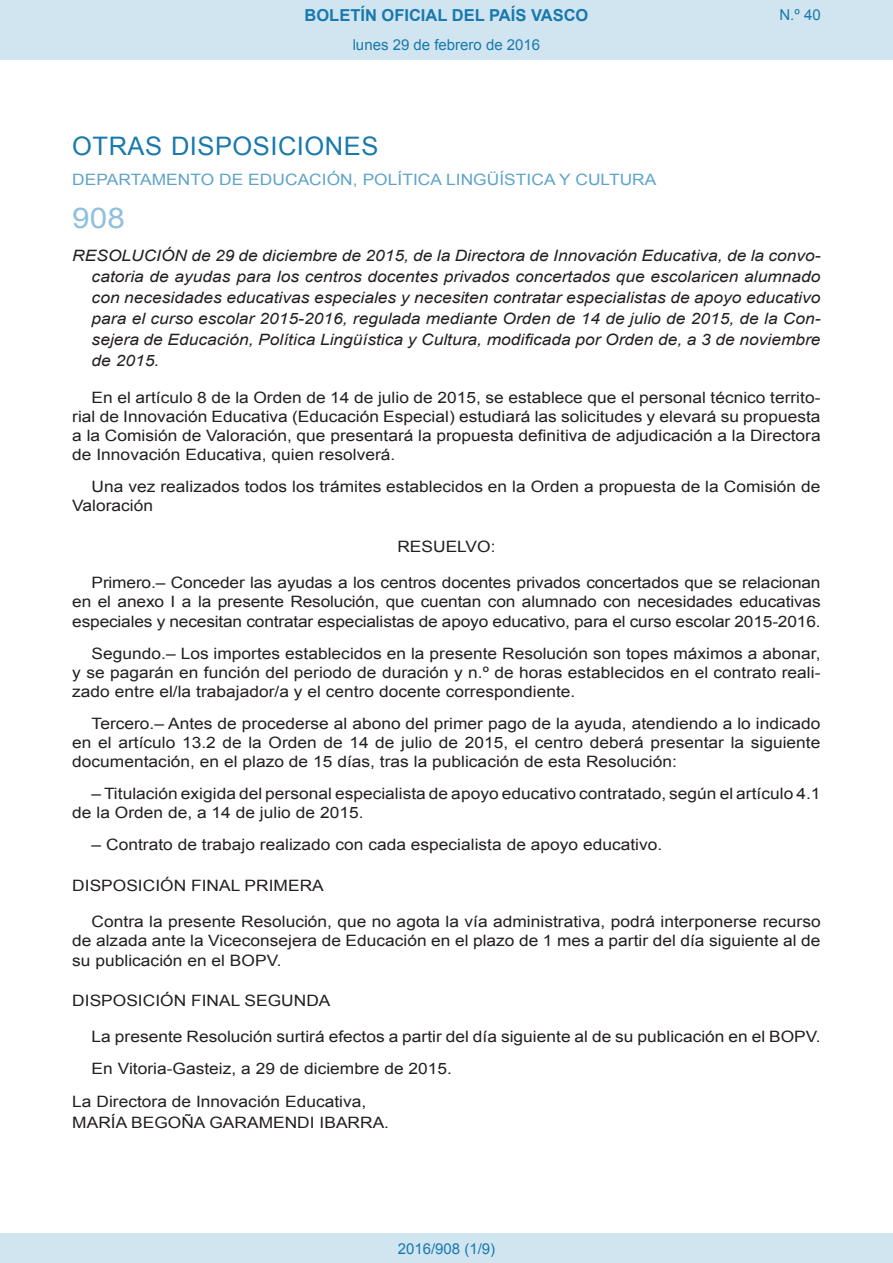
<style>
.page{position:relative;width:893px;height:1263px;background:#fff}
.page>*{position:absolute;margin:0;border:0;box-sizing:border-box;transform-origin:0 0}
.BOPVOrden{font:28.5px "Arial";color:#90c0db;scale:1.11 1}
.BOPVSeccion{font:25.5px "Arial";letter-spacing:.02em;color:#1879ad}
.t1{font:700 16.5px "Arial";color:#1879ad}
.BOPVDetalle{font:15.6px/19.2px "Arial";color:#231f20;text-align:justify;scale:1.11 1}
.BOPVTitulo{font:italic 15.6px/21px "Arial";color:#231f20;text-align:justify;scale:1.11 1}
.BOPVOrganismo{font:15.6px "Arial";letter-spacing:.005em;color:#5ea4ca;scale:1.11 1}
.BOPVDisposicion{font:15.6px "Arial";color:#231f20;scale:1.11 1}
.BOPVFirmaLugFec{font:15.6px "Arial";color:#231f20;scale:1.11 1}
.BOPVFirmaPuesto{font:15.6px "Arial";color:#231f20;scale:1.11 1}
.BOPVFirmaNombre{font:15.6px "Arial";color:#231f20;scale:1.11 1}
.BOPVClave{font:15.6px "Arial";color:#231f20;scale:1.11 1}
.Paginacion_Centro{font:15px "Arial";color:#1879ad}
</style>
<div class="page">
<div style="left:0;top:0;width:893px;height:60px;background:#d0e5f0"></div>
<div style="left:0;top:1233px;width:893px;height:30px;background:#d0e5f0"></div>
<p class="t1" style="left:305px;top:4px;width:285px">BOLETÍN OFICIAL DEL PAÍS VASCO</p>
<p class="Paginacion_Centro" style="left:353px;top:35px;width:189px">lunes 29 de febrero de 2016</p>
<p class="Paginacion_Centro" style="left:779px;top:5px;width:43px">N.º 40</p>
<p class="BOPVSeccion" style="left:72px;top:129px;width:308px">OTRAS DISPOSICIONES</p>
<p class="BOPVOrganismo" style="left:72px;top:169px;width:528px">DEPARTAMENTO DE EDUCACIÓN, POLÍTICA LINGÜÍSTICA Y CULTURA</p>
<p class="BOPVOrden" style="left:72px;top:199px;width:49px">908</p>
<p class="BOPVTitulo" style="left:92px;top:246px;width:658px;text-indent:-19px">RESOLUCIÓN de 29 de diciembre de 2015, de la Directora de Innovación Educativa, de la convo&shy;catoria de ayudas para los centros docentes privados concertados que escolaricen alumnado con necesidades educativas especiales y necesiten contratar especialistas de apoyo educativo para el curso escolar 2015-2016, regulada mediante Orden de 14 de julio de 2015, de la Con&shy;sejera de Educación, Política Lingüística y Cultura, modificada por Orden de, a 3 de noviembre de 2015.</p>
<p class="BOPVDetalle" style="left:72px;top:388px;width:676px;text-indent:19px">En el artículo 8 de la Orden de 14 de julio de 2015, se establece que el personal técnico territo&shy;rial de Innovación Educativa (Educación Especial) estudiará las solicitudes y elevará su propuesta a la Comisión de Valoración, que presentará la propuesta definitiva de adjudicación a la Directora de Innovación Educativa, quien resolverá.</p>
<p class="BOPVDetalle" style="left:72px;top:477px;width:676px;text-indent:19px">Una vez realizados todos los trámites establecidos en la Orden a propuesta de la Comisión de<br>Valoración</p>
<p class="BOPVClave" style="left:397px;top:536px;width:90px">RESUELVO:</p>
<p class="BOPVDetalle" style="left:72px;top:573px;width:676px;text-indent:19px">Primero.– Conceder las ayudas a los centros docentes privados concertados que se relacionan en el anexo I a la presente Resolución, que cuentan con alumnado con necesidades educativas especiales y necesitan contratar especialistas de apoyo educativo, para el curso escolar 2015-2016.</p>
<p class="BOPVDetalle" style="left:72px;top:644px;width:676px;text-indent:19px">Segundo.– Los importes establecidos en la presente Resolución son topes máximos a abonar, y se pagarán en función del periodo de duración y n.º de horas establecidos en el contrato reali&shy;zado entre el/la trabajador/a y el centro docente correspondiente.</p>
<p class="BOPVDetalle" style="left:72px;top:714px;width:676px;text-indent:19px">Tercero.– Antes de procederse al abono del primer pago de la ayuda, atendiendo a lo indicado en el artículo 13.2 de la Orden de 14 de julio de 2015, el centro deberá presentar la siguiente documentación, en el plazo de 15 días, tras la publicación de esta Resolución:</p>
<p class="BOPVDetalle" style="left:72px;top:784px;width:676px;text-indent:19px">– Titulación exigida del personal especialista de apoyo educativo contratado, según el artículo 4.1 de la Orden de, a 14 de julio de 2015.</p>
<p class="BOPVDetalle" style="left:92px;top:835px;width:516px">– Contrato de trabajo realizado con cada especialista de apoyo educativo.</p>
<p class="BOPVDisposicion" style="left:72px;top:875px;width:228px">DISPOSICIÓN FINAL PRIMERA</p>
<p class="BOPVDetalle" style="left:72px;top:912px;width:676px;text-indent:19px">Contra la presente Resolución, que no agota la vía administrativa, podrá interponerse recurso de alzada ante la Viceconsejera de Educación en el plazo de 1 mes a partir del día siguiente al de su publicación en el BOPV.</p>
<p class="BOPVDisposicion" style="left:72px;top:990px;width:234px">DISPOSICIÓN FINAL SEGUNDA</p>
<p class="BOPVDetalle" style="left:92px;top:1027px;width:658px">La presente Resolución surtirá efectos a partir del día siguiente al de su publicación en el BOPV.</p>
<p class="BOPVFirmaLugFec" style="left:92px;top:1058px;width:326px">En Vitoria-Gasteiz, a 29 de diciembre de 2015.</p>
<p class="BOPVFirmaPuesto" style="left:72px;top:1092px;width:266px">La Directora de Innovación Educativa,</p>
<p class="BOPVFirmaNombre" style="left:72px;top:1112px;width:287px">MARÍA BEGOÑA GARAMENDI IBARRA.</p>
<p class="Paginacion_Centro" style="left:398px;top:1238px;width:99px">2016/908 (1/9)</p>
</div>
